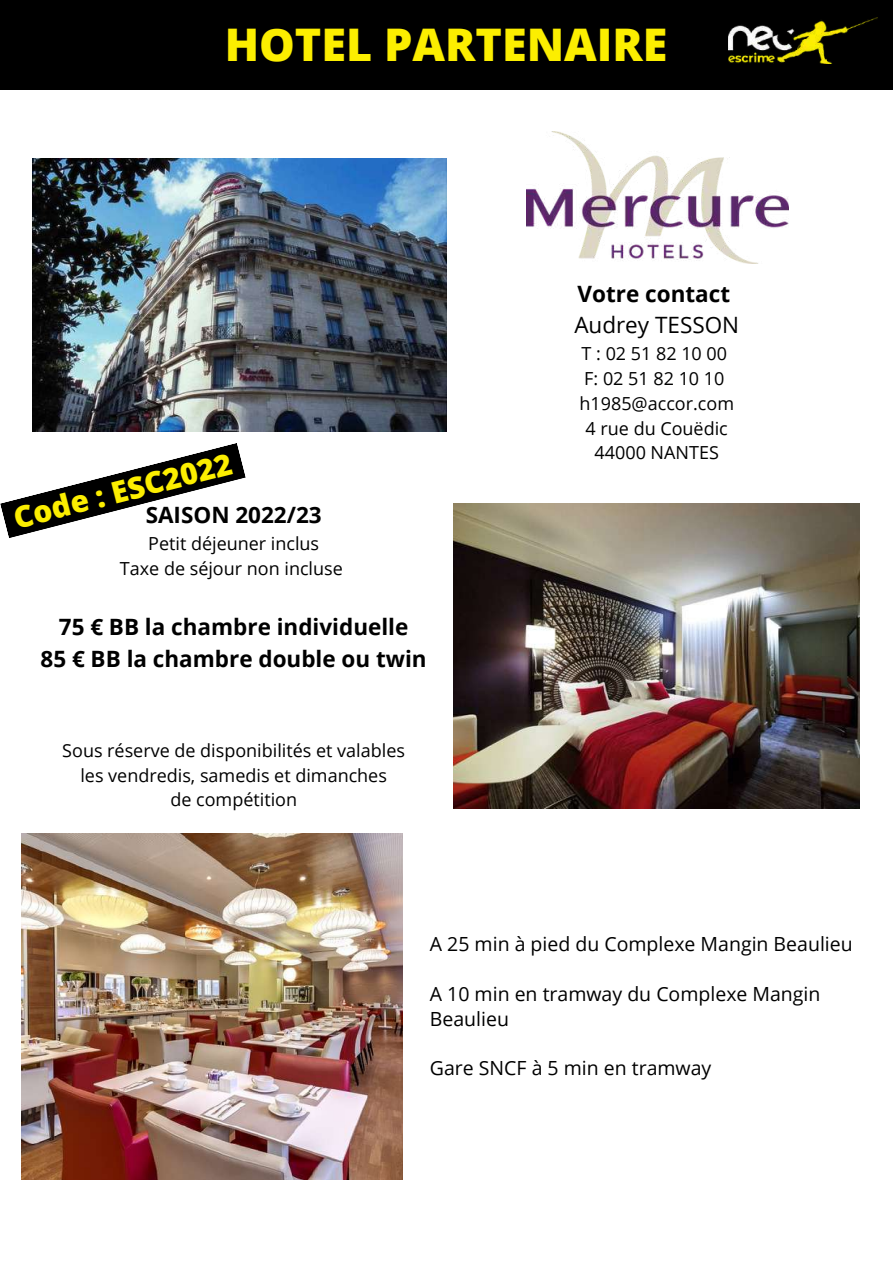
<style>
.page{position:relative;width:893px;height:1264px;background:#fff}
.page>*{position:absolute;margin:0;border:0;box-sizing:border-box;transform-origin:0 0}
.t1{font:800 45px "Open Sans";color:#fcee00}
.t2{font:800 30px "Open Sans";color:#fcee00}
.t3{font:700 22.5px/31.5px "Open Sans";color:#000;text-align:center}
.t4{font:22.5px "Open Sans";color:#000}
.t5{font:19.5px/24.8px "Open Sans";color:#000}
.t6{font:18px/24.8px "Open Sans";color:#000;text-align:center}
</style>
<div class="page">
<div style="left:0;top:0;width:892px;height:89px;background:#000"></div>
<img style="left:728px;top:18px;width:149px;height:46px">
<img style="left:33px;top:158px;width:413px;height:274px">
<img style="left:453px;top:503px;width:406px;height:305px">
<svg style="left:0;top:443px;width:246px;height:95px"></svg>
<img style="left:526px;top:131px;width:262px;height:133px">
<img style="left:21px;top:833px;width:381px;height:346px">
<h1 class="t1" style="left:225px;top:13px;width:444px">HOTEL PARTENAIRE</h1>
<h2 class="t2" style="left:9px;top:497px;width:225px;rotate:-14deg">Code : ESC2022</h2>
<p class="t3" style="left:146px;top:498px;width:177px">SAISON 2022/23</p>
<p class="t6" style="left:120px;top:530px;width:224px">Petit déjeuner inclus<br>Taxe de séjour non incluse</p>
<p class="t3" style="left:41px;top:611px;width:387px">75 € BB la chambre individuelle<br>85 € BB la chambre double ou twin</p>
<p class="t6" style="left:62px;top:737px;width:344px">Sous réserve de disponibilités et valables les vendredis, samedis et dimanches<br>de compétition</p>
<p class="t3" style="left:577px;top:277px;width:154px">Votre contact</p>
<p class="t4" style="left:574px;top:309px;width:166px">Audrey TESSON</p>
<p class="t6" style="left:579px;top:341px;width:156px">T : 02 51 82 10 00<br>F: 02 51 82 10 10 h1985@accor.com<br>4 rue du Couëdic<br>44000 NANTES</p>
<p class="t5" style="left:430px;top:931px;width:424px">A 25 min à pied du Complexe Mangin Beaulieu</p>
<p class="t5" style="left:430px;top:980px;width:392px">A 10 min en tramway du Complexe Mangin<br>Beaulieu</p>
<p class="t5" style="left:430px;top:1055px;width:283px">Gare SNCF à 5 min en tramway</p>
</div>
